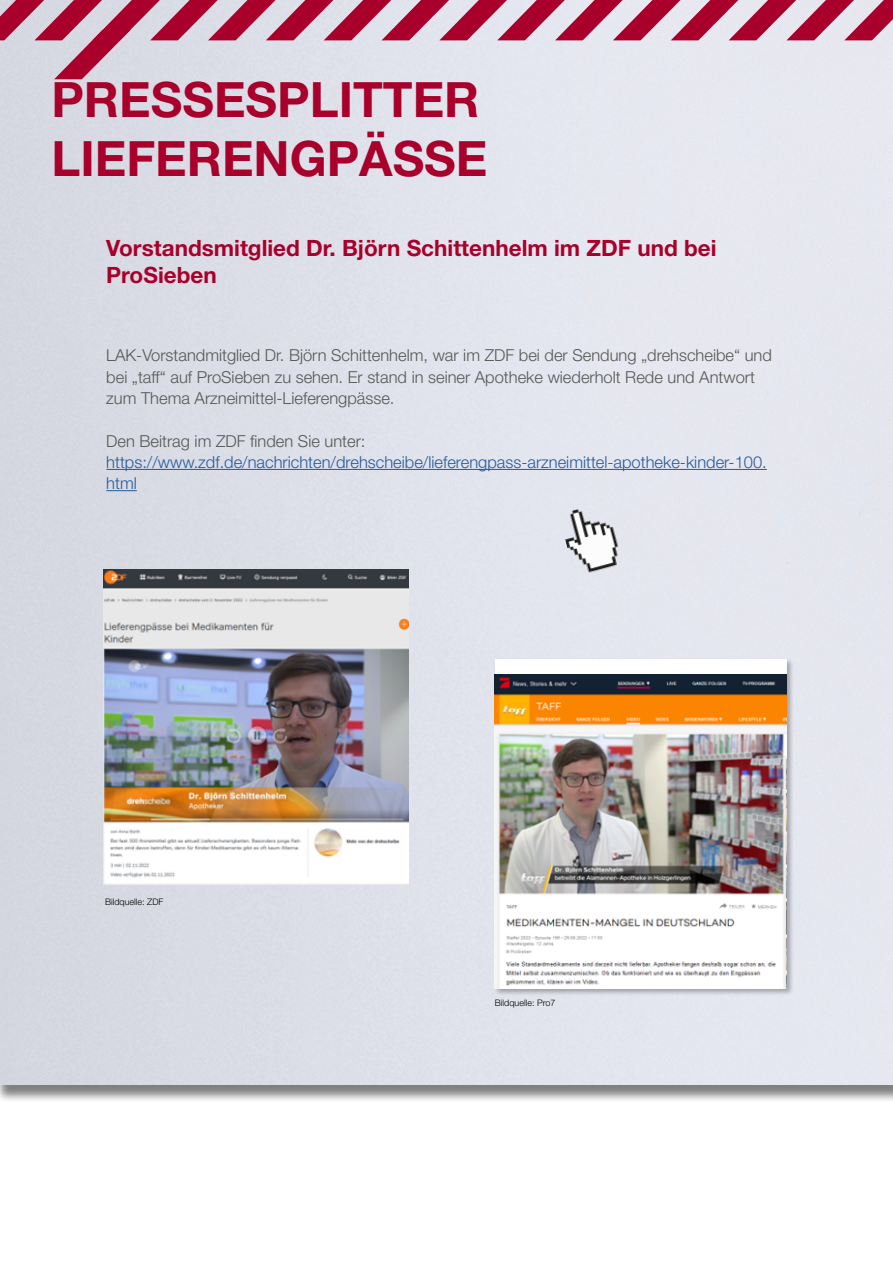
<style>
.page{position:relative;width:893px;height:1263px;background:#fff}
.page>*{position:absolute;margin:0;border:0;box-sizing:border-box;transform-origin:0 0}
.t1{font:700 48.75px/58.5px "Helvetica Neue LT";color:#a8002b}
.t2{font:700 22.5px/27px "Helvetica Neue LT";color:#a8002b}
.t3{font:300 16.5px/21.3px "Helvetica Neue LT";color:#575754}
.t4{font:300 16.5px/21.3px "Helvetica Neue LT";color:#275b9b}
.t5{font:300 9px "Helvetica Neue LT";color:#000}
</style>
<div class="page">
<img style="left:0;top:79px;width:893px;height:1005px">
<svg style="left:0;top:0;width:893px;height:79px;background:#d1a6b8"></svg>
<hr style="left:106px;top:469px;width:661px;height:1px;background:#275b9b">
<hr style="left:106px;top:490px;width:31px;height:1px;background:#275b9b">
<div style="left:493px;top:658px;width:301px;height:338px;background:#000;opacity:.3"></div>
<div style="left:495px;top:659px;width:292px;height:329px;background:#fff"></div>
<img style="left:495px;top:674px;width:292px;height:314px">
<img style="left:555px;top:489px;width:79px;height:97px">
<img style="left:103px;top:570px;width:306px;height:314px">
<h1 class="t1" style="left:51px;top:70px;width:438px">PRESSESPLITTER<br>LIEFERENGPÄSSE</h1>
<h2 class="t2" style="left:106px;top:234px;width:612px">Vorstandsmitglied Dr. Björn Schittenhelm im ZDF und bei<br>ProSieben</h2>
<p class="t3" style="left:106px;top:345px;width:667px">LAK-Vorstandmitglied Dr. Björn Schittenhelm, war im ZDF bei der Sendung „drehscheibe“ und bei „taff“ auf ProSieben zu sehen. Er stand in seiner Apotheke wiederholt Rede und Antwort zum Thema Arzneimittel-Lieferengpässe.</p>
<p class="t3" style="left:106px;top:430px;width:261px">Den Beitrag im ZDF finden Sie unter:</p>
<p class="t4" style="left:106px;top:451px;width:662px">https://www.zdf.de/nachrichten/drehscheibe/lieferengpass-arzneimittel-apotheke-kinder-100. html</p>
<p class="t5" style="left:105px;top:896px;width:60px">Bildquelle: ZDF</p>
<p class="t5" style="left:495px;top:998px;width:62px">Bildquelle: Pro7</p>
</div>
